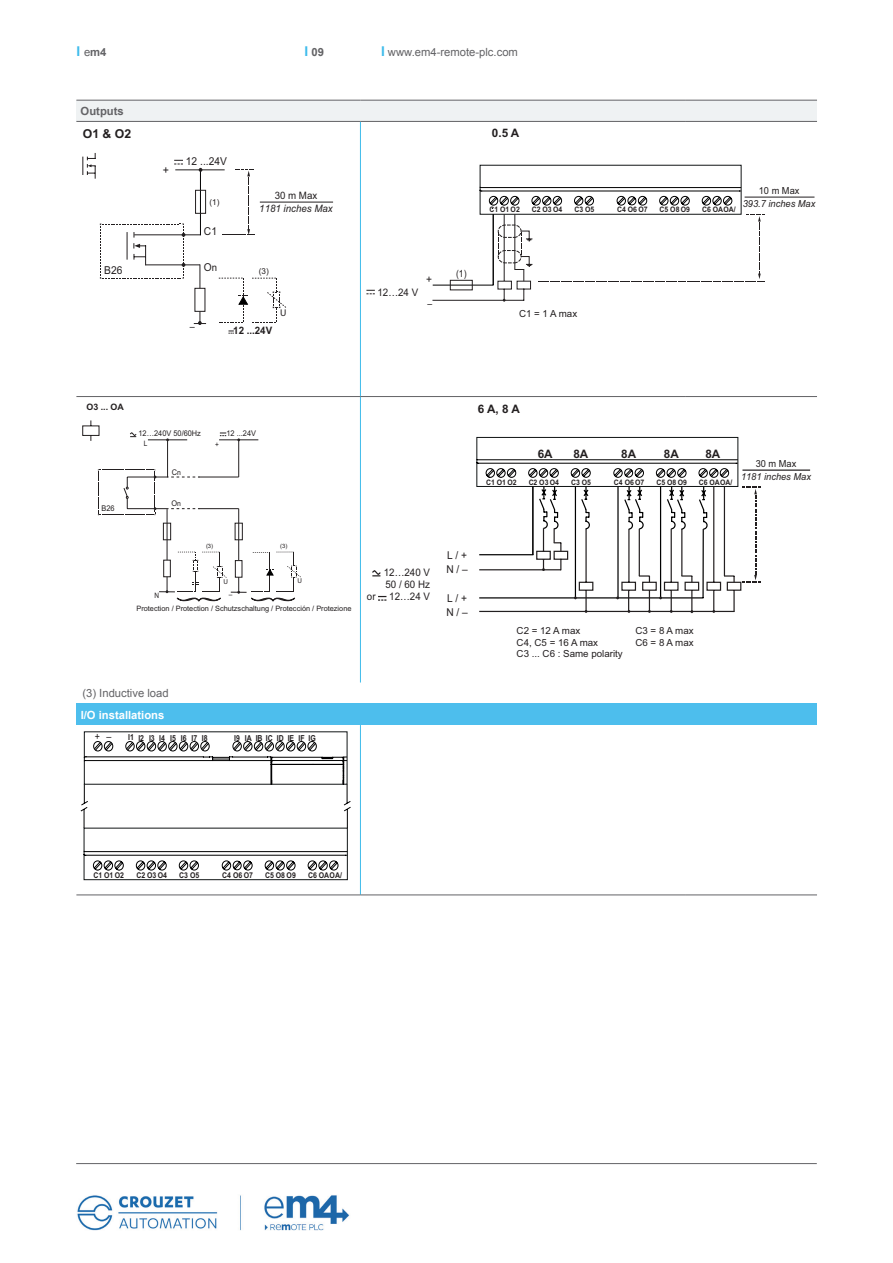
<style>
.page{position:relative;width:893px;height:1263px;background:#fff}
.page>*{position:absolute;margin:0;border:0;box-sizing:border-box;transform-origin:0 0}
.t1{font:700 12.3px "Arial";color:#231f20}
.t2{font:700 11.7px "Arial";color:#231f20}
.t3{font:11.4px "Arial";color:#231f20;scale:.94 1}
.t4{font:11.25px "Arial";color:#636366}
.t5{font:700 11.25px "Arial";color:#fff}
.t6{font:700 11.25px "Arial";color:#636366}
.t7{font:10.95px "Arial";color:#231f20;scale:.94 1}
.t8{font:10.8px "Arial";color:#231f20;scale:.94 1}
.t9{font:10.35px/12.1px "Arial";color:#231f20;scale:.94 1}
.t10{font:10.35px "Arial";color:#231f20;scale:.87 1}
.t11{font:italic 10.2px "Arial";color:#231f20;scale:.95 1}
.t12{font:700 10.2px "Arial";color:#231f20;scale:.95 1}
.t13{font:10.2px "Arial";color:#231f20;scale:.95 1}
.t14{font:10.2px "Arial";color:#231f20;scale:.87 1}
.t15{font:9.9px "Arial";color:#231f20;scale:.87 1}
.t16{font:9.75px "Arial";color:#231f20}
.t17{font:italic 9.75px "Arial";color:#231f20;scale:.95 1}
.t18{font:9.75px "Arial";color:#231f20;scale:.95 1}
.t19{font:9.75px "Myriad Pro";color:#231f20}
.t20{font:700 8.85px "Arial";color:#231f20}
.t21{font:700 8.25px "Arial";color:#231f20;scale:.85 1}
.t22{font:8.1px "Arial";color:#231f20}
.t23{font:700 7.95px "Arial";color:#231f20;scale:.88 1}
.t24{font:7.8px "Arial";color:#231f20;scale:.94 1}
.t25{font:700 7.5px "Arial";color:#231f20;scale:.91 1}
.t26{font:7.5px "Arial";color:#231f20;scale:.87 1}
.t27{font:7.35px "Arial";color:#231f20}
.t28{font:7.05px "Myriad Pro";color:#231f20}
.t29{font:5.85px "Arial";color:#231f20}
.s1{font-size:13.5px;color:#3ebbeb}
.s2{font-weight:400}
.s3{font-weight:700;font-size:13.5px;color:#3ebbeb}
.s4{font-size:10.2px}
.s5{font-size:7.35px}
</style>
<div class="page">
<hr style="left:76px;top:1163px;width:741px;height:1px;background:#636366">
<img style="left:77px;top:1195px;width:273px;height:36px">
<div style="left:76px;top:100px;width:741px;height:21px;background:#eff2f3"></div>
<div style="left:76px;top:704px;width:741px;height:21px;background:#4dbeed"></div>
<hr style="left:360px;top:122px;width:1px;height:274px;background:#3ebbeb">
<hr style="left:360px;top:397px;width:1px;height:285px;background:#3ebbeb">
<hr style="left:360px;top:725px;width:1px;height:170px;background:#3ebbeb">
<hr style="left:76px;top:895px;width:284px;height:1px;background:#636366">
<hr style="left:360px;top:895px;width:326px;height:1px;background:#636366">
<hr style="left:686px;top:895px;width:131px;height:1px;background:#636366">
<hr style="left:76px;top:100px;width:284px;height:1px;background:#636366">
<hr style="left:360px;top:100px;width:326px;height:1px;background:#636366">
<hr style="left:686px;top:100px;width:131px;height:1px;background:#636366">
<hr style="left:76px;top:121px;width:284px;height:1px;background:#636366">
<hr style="left:360px;top:121px;width:326px;height:1px;background:#636366">
<hr style="left:686px;top:121px;width:131px;height:1px;background:#636366">
<hr style="left:76px;top:396px;width:284px;height:1px;background:#636366">
<hr style="left:360px;top:396px;width:326px;height:1px;background:#636366">
<hr style="left:686px;top:396px;width:131px;height:1px;background:#636366">
<svg style="left:82px;top:153px;width:14px;height:26px"></svg>
<hr style="left:175px;top:169px;width:50px;height:1px;background:#231f20">
<svg style="left:174px;top:160px;width:9px;height:5px"></svg>
<hr style="left:134px;top:234px;width:66px;height:1px;background:#231f20">
<hr style="left:146px;top:264px;width:54px;height:1px;background:#231f20">
<hr style="left:199px;top:264px;width:1px;height:59px;background:#231f20">
<div style="left:194px;top:288px;width:11px;height:24px;background:#fff;border:1px solid #231f20"></div>
<svg style="left:219px;top:278px;width:67px;height:45px"></svg>
<svg style="left:228px;top:330px;width:6px;height:4px"></svg>
<svg style="left:100px;top:223px;width:85px;height:56px"></svg>
<hr style="left:200px;top:170px;width:1px;height:65px;background:#000">
<svg style="left:222px;top:169px;width:32px;height:66px"></svg>
<hr style="left:260px;top:202px;width:73px;height:1px;background:#231f20">
<div style="left:195px;top:190px;width:11px;height:24px;border:1px solid #231f20"></div>
<svg style="left:194px;top:321px;width:12px;height:4px"></svg>
<svg style="left:366px;top:290px;width:9px;height:4px"></svg>
<hr style="left:745px;top:197px;width:69px;height:1px;background:#231f20">
<svg style="left:432px;top:186px;width:333px;height:116px"></svg>
<div style="left:450px;top:280px;width:23px;height:10px;border:1px solid #231f20"></div>
<svg style="left:82px;top:420px;width:18px;height:21px"></svg>
<hr style="left:167px;top:440px;width:1px;height:37px;background:#231f20">
<hr style="left:219px;top:439px;width:39px;height:1px;background:#231f20">
<hr style="left:238px;top:440px;width:1px;height:37px;background:#231f20">
<svg style="left:130px;top:432px;width:97px;height:9px"></svg>
<svg style="left:98px;top:469px;width:203px;height:132px"></svg>
<div style="left:476px;top:437px;width:262px;height:50px;border:1px solid #111516"></div>
<svg style="left:476px;top:458px;width:262px;height:20px"></svg>
<svg style="left:372px;top:570px;width:15px;height:31px"></svg>
<svg style="left:478px;top:485px;width:283px;height:128px"></svg>
<hr style="left:742px;top:469px;width:68px;height:2px;background:#231f20">
<div style="left:84px;top:828px;width:264px;height:52px;border:1px solid #111516"></div>
<svg style="left:83px;top:850px;width:265px;height:21px"></svg>
<svg style="left:81px;top:741px;width:270px;height:88px"></svg>
<h3 class="t6" style="left:77px;top:44px;width:32px"><span class="s1">I</span> <span class="s2">e</span>m4</h3>
<h3 class="t6" style="left:305px;top:44px;width:21px"><span class="s1">I</span> 09</h3>
<h3 class="t4" style="left:381px;top:44px;width:138px"><span class="s3">I</span> www.em4-remote-plc.com</h3>
<h3 class="t6" style="left:81px;top:103px;width:45px">Outputs</h3>
<h1 class="t1" style="left:83px;top:125px;width:50px">O1 &amp; O2</h1>
<h3 class="t7" style="left:104px;top:263px;width:21px">B26</h3>
<h3 class="t3" style="left:163px;top:162px;width:8px">+</h3>
<h3 class="t7" style="left:186px;top:153px;width:45px">12 ...24V</h3>
<p class="t22" style="left:209px;top:197px;width:11px">(1)</p>
<h3 class="t7" style="left:204px;top:224px;width:15px">C1</h3>
<h3 class="t7" style="left:204px;top:260px;width:16px">O<span class="s4">n</span></h3>
<h3 class="t13" style="left:275px;top:189px;width:46px">30 m Max</h3>
<h3 class="t11" style="left:259px;top:202px;width:79px">1181 inches Max</h3>
<p class="t22" style="left:259px;top:266px;width:11px">(3)</p>
<h3 class="t19" style="left:280px;top:307px;width:8px">U</h3>
<h3 class="t10" style="left:190px;top:319px;width:7px">–</h3>
<h3 class="t12" style="left:233px;top:324px;width:42px">12 ...24V</h3>
<h3 class="t9" style="left:377px;top:286px;width:45px">12…24 V</h3>
<h3 class="t8" style="left:426px;top:272px;width:8px">+</h3>
<h3 class="t15" style="left:427px;top:297px;width:7px">–</h3>
<h3 class="t15" style="left:456px;top:267px;width:14px">(1)</h3>
<h2 class="t2" style="left:492px;top:126px;width:29px">0.5 A</h2>
<h3 class="t18" style="left:759px;top:184px;width:44px">10 m Max</h3>
<h3 class="t17" style="left:743px;top:197px;width:78px">393.7 inches Max</h3>
<p class="t25" style="left:489px;top:205px;width:35px">C1 O1 O2</p>
<p class="t25" style="left:532px;top:205px;width:35px">C2 O3 O4</p>
<p class="t25" style="left:574px;top:205px;width:23px">C3 O5</p>
<p class="t25" style="left:617px;top:205px;width:35px">C4 O6 O7</p>
<p class="t25" style="left:660px;top:205px;width:35px">C5 O8 O9</p>
<p class="t25" style="left:702px;top:205px;width:38px">C6 OAOA/</p>
<h3 class="t16" style="left:519px;top:307px;width:60px">C1 = 1 A max</h3>
<p class="t20" style="left:87px;top:401px;width:39px">O3 ... OA</p>
<p class="t24" style="left:101px;top:504px;width:15px">B26</p>
<p class="t24" style="left:138px;top:428px;width:68px">12…240V 50/60Hz</p>
<p class="t26" style="left:144px;top:439px;width:6px">L</p>
<p class="t26" style="left:215px;top:440px;width:6px">+</p>
<p class="t24" style="left:227px;top:428px;width:33px">12 ...24V</p>
<p class="t24" style="left:172px;top:467px;width:11px">C<span class="s5">n</span></p>
<p class="t24" style="left:171px;top:498px;width:12px">O<span class="s5">n</span></p>
<p class="t29" style="left:206px;top:542px;width:9px">(3)</p>
<p class="t29" style="left:280px;top:542px;width:9px">(3)</p>
<p class="t28" style="left:223px;top:578px;width:6px">U</p>
<p class="t28" style="left:298px;top:577px;width:6px">U</p>
<p class="t26" style="left:155px;top:590px;width:7px">N</p>
<p class="t26" style="left:229px;top:590px;width:6px">–</p>
<p class="t27" style="left:136px;top:604px;width:217px">Protection / Protection / Schutzschaltung / Protección / Protezione</p>
<h3 class="t4" style="left:82px;top:685px;width:88px">(3) Inductive load</h3>
<h3 class="t5" style="left:81px;top:707px;width:85px">I/O installations</h3>
<h3 class="t14" style="left:95px;top:729px;width:21px">+ –</h3>
<p class="t21" style="left:128px;top:732px;width:95px">I1 I2 I3 I4 I5 I6 I7 I8</p>
<p class="t21" style="left:234px;top:732px;width:98px">I9 IA IB IC ID IE IF IG</p>
<h2 class="t2" style="left:478px;top:401px;width:44px">6 A, 8 A</h2>
<h2 class="t2" style="left:538px;top:446px;width:16px">6A</h2>
<h2 class="t2" style="left:573px;top:446px;width:16px">8A</h2>
<h2 class="t2" style="left:621px;top:446px;width:16px">8A</h2>
<h2 class="t2" style="left:664px;top:446px;width:16px">8A</h2>
<h2 class="t2" style="left:705px;top:446px;width:16px">8A</h2>
<p class="t25" style="left:486px;top:477px;width:35px">C1 O1 O2</p>
<p class="t25" style="left:529px;top:477px;width:35px">C2 O3 O4</p>
<p class="t25" style="left:571px;top:477px;width:23px">C3 O5</p>
<p class="t25" style="left:614px;top:477px;width:35px">C4 O6 O7</p>
<p class="t25" style="left:656px;top:477px;width:35px">C5 O8 O9</p>
<p class="t25" style="left:699px;top:477px;width:38px">C6 OAOA/</p>
<h3 class="t18" style="left:756px;top:457px;width:44px">30 m Max</h3>
<h3 class="t17" style="left:741px;top:470px;width:75px">1181 inches Max</h3>
<h3 class="t9" style="left:384px;top:566px;width:51px">12…240 V<br>50 / 60 Hz</h3>
<h3 class="t8" style="left:447px;top:548px;width:23px">L / +</h3>
<h3 class="t8" style="left:446px;top:562px;width:24px">N / –</h3>
<h3 class="t9" style="left:367px;top:591px;width:11px">or</h3>
<h3 class="t9" style="left:389px;top:591px;width:45px">12…24 V</h3>
<h3 class="t8" style="left:447px;top:591px;width:23px">L / +</h3>
<h3 class="t8" style="left:446px;top:605px;width:24px">N / –</h3>
<h3 class="t16" style="left:517px;top:624px;width:65px">C2 = 12 A max</h3>
<h3 class="t16" style="left:635px;top:624px;width:60px">C3 = 8 A max</h3>
<h3 class="t16" style="left:517px;top:636px;width:83px">C4, C5 = 16 A max</h3>
<h3 class="t16" style="left:635px;top:636px;width:60px">C6 = 8 A max</h3>
<h3 class="t16" style="left:517px;top:647px;width:108px">C3 ... C6 : Same polarity</h3>
<p class="t23" style="left:93px;top:870px;width:36px">C1 O1 O2</p>
<p class="t23" style="left:136px;top:870px;width:36px">C2 O3 O4</p>
<p class="t23" style="left:179px;top:870px;width:24px">C3 O5</p>
<p class="t23" style="left:222px;top:870px;width:36px">C4 O6 O7</p>
<p class="t23" style="left:265px;top:870px;width:36px">C5 O8 O9</p>
<p class="t23" style="left:308px;top:870px;width:40px">C6 OAOA/</p>
</div>
